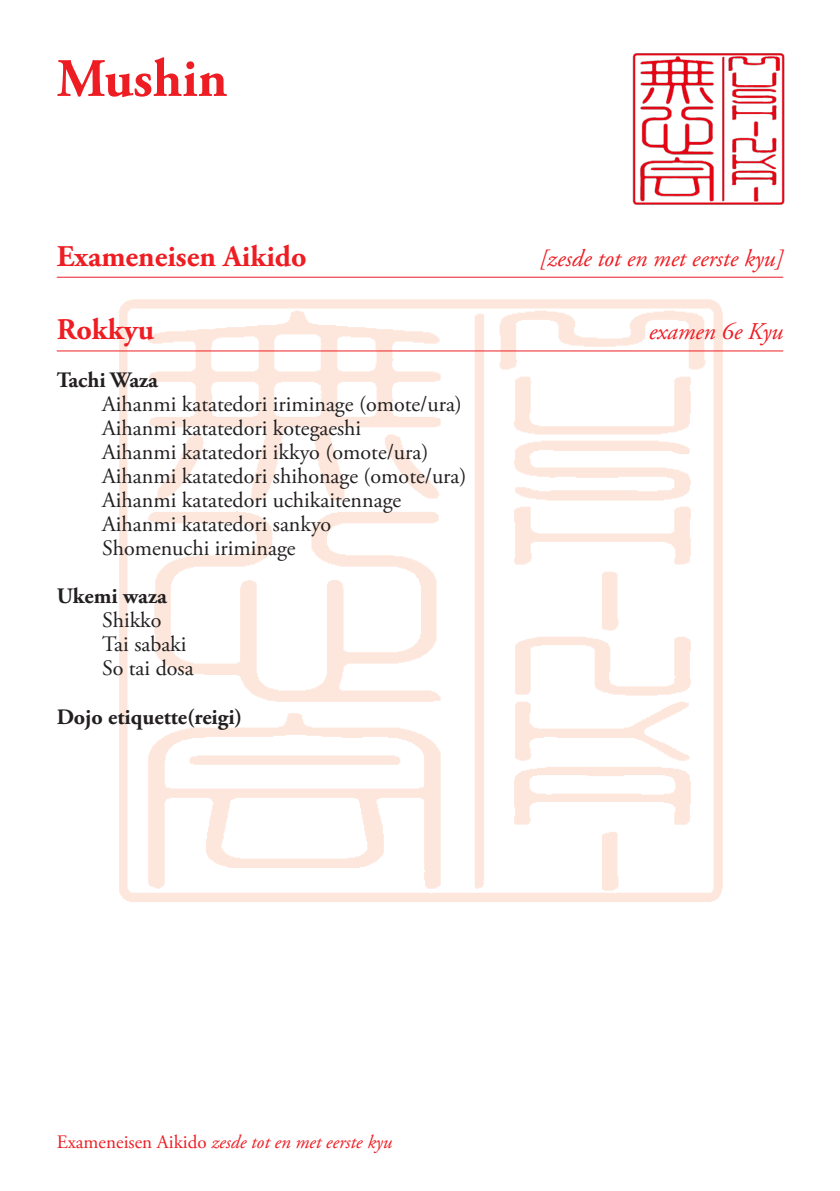
<style>
.page{position:relative;width:840px;height:1191px;background:#fff}
.page>*{position:absolute;margin:0;border:0;box-sizing:border-box;transform-origin:0 0}
.t1{font:700 54px "Adobe Garamond Pro";color:#ee1d23}
.t2{font:700 30px "Adobe Garamond Pro";color:#ee1d23}
.t3{font:italic 24px "Adobe Garamond Pro";color:#ee1d23}
.t4{font:22px "Adobe Garamond Pro";color:#231f20}
.t5{font:700 22px "Adobe Garamond Pro";color:#231f20}
.t6{font:italic 19px "Adobe Garamond Pro";color:#ee1d23}
.s1{font-style:normal}
</style>
<div class="page">
<img style="left:84px;top:276px;width:671px;height:626px">
<hr style="left:57px;top:350px;width:725px;height:1px;background:#ee1d23">
<hr style="left:57px;top:277px;width:725px;height:1px;background:#ee1d23">
<img style="left:632px;top:53px;width:153px;height:152px">
<p class="t1" style="left:57px;top:47px;width:172px">Mushin</p>
<p class="t2" style="left:57px;top:239px;width:251px">Exameneisen Aikido</p>
<p class="t3" style="left:539px;top:244px;width:245px">[zesde tot en met eerste kyu]</p>
<p class="t2" style="left:57px;top:312px;width:99px">Rokkyu</p>
<p class="t3" style="left:648px;top:317px;width:136px">examen 6e Kyu</p>
<p class="t5" style="left:57px;top:367px;width:103px">Tachi Waza</p>
<p class="t4" style="left:102px;top:391px;width:361px">Aihanmi katatedori iriminage (omote/ura)</p>
<p class="t4" style="left:102px;top:415px;width:260px">Aihanmi katatedori kotegaeshi</p>
<p class="t4" style="left:102px;top:439px;width:327px">Aihanmi katatedori ikkyo (omote/ura)</p>
<p class="t4" style="left:102px;top:463px;width:366px">Aihanmi katatedori shihonage (omote/ura)</p>
<p class="t4" style="left:102px;top:487px;width:300px">Aihanmi katatedori uchikaitennage</p>
<p class="t4" style="left:102px;top:511px;width:230px">Aihanmi katatedori sankyo</p>
<p class="t4" style="left:102px;top:535px;width:195px">Shomenuchi iriminage</p>
<p class="t5" style="left:57px;top:583px;width:112px">Ukemi waza</p>
<p class="t4" style="left:102px;top:607px;width:61px">Shikko</p>
<p class="t4" style="left:102px;top:631px;width:86px">Tai sabaki</p>
<p class="t4" style="left:102px;top:655px;width:93px">So tai dosa</p>
<p class="t5" style="left:57px;top:703px;width:187px">Dojo etiquette(reigi)</p>
<p class="t6" style="left:57px;top:1130px;width:337px"><span class="s1">Exameneisen Aikido</span> zesde tot en met eerste kyu</p>
</div>
